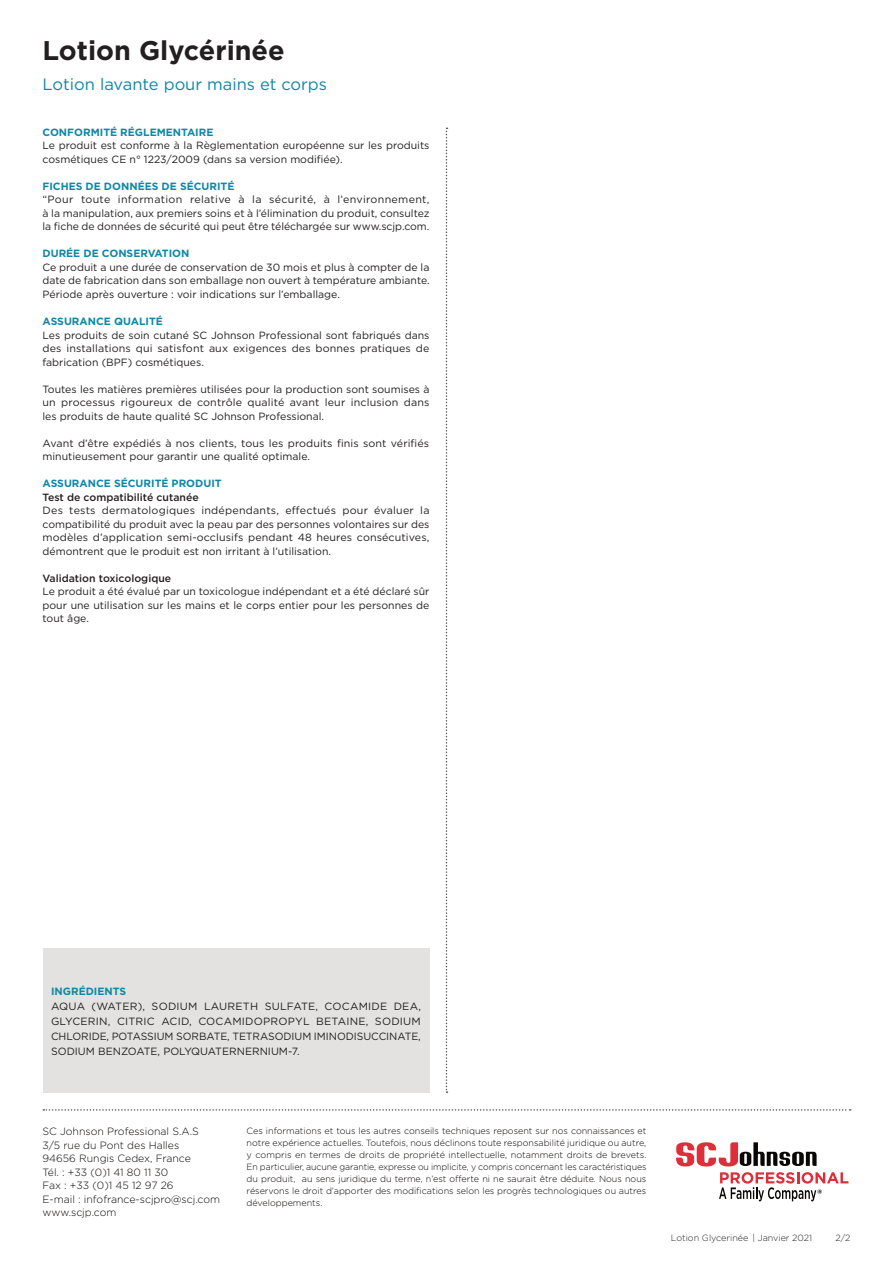
<style>
.page{position:relative;width:893px;height:1263px;background:#fff}
.page>*{position:absolute;margin:0;border:0;box-sizing:border-box;transform-origin:0 0}
.t1{font:700 27px "Gotham";color:#231f20}
._08_Copy_Prokyon_8_7{font:16.5px "Gotham";color:#0f87a7}
._08_Subline_Prokyon{font:10.5px/13.5px "Gotham";color:#231f20;text-align:justify}
.t2{font:300 10.5px/13.5px "Gotham";color:#0a0604}
._08_Subline_Prokyon-2{font:700 10.5px "Gotham";color:#0f87a7}
._08_Subline_Prokyon-3{font:500 10.5px "Gotham";color:#231f20}
.t3{font:300 9px/12px "Gotham";color:#0a0604;text-align:justify}
.t4{font:300 9px "Gotham";color:#231f20}
</style>
<div class="page">
<svg style="left:43px;top:1109px;width:808px;height:2px"></svg>
<svg style="left:676px;top:1142px;width:141px;height:24px"></svg>
<svg style="left:719px;top:1172px;width:129px;height:29px"></svg>
<svg style="left:446px;top:128px;width:1px;height:965px"></svg>
<div style="left:43px;top:948px;width:386px;height:145px;background:#e4e2e1"></div>
<p class="t1" style="left:43px;top:32px;width:244px">Lotion Glycérinée</p>
<p class="_08_Copy_Prokyon_8_7" style="left:43px;top:73px;width:286px">Lotion lavante pour mains et corps</p>
<p class="_08_Subline_Prokyon-2" style="left:43px;top:125px;width:172px">CONFORMITÉ RÉGLEMENTAIRE</p>
<p class="_08_Subline_Prokyon" style="left:43px;top:139px;width:388px">Le produit est conforme à la Règlementation européenne sur les produits cosmétiques CE n° 1223/2009 (dans sa version modifiée).</p>
<p class="_08_Subline_Prokyon-2" style="left:43px;top:179px;width:193px">FICHES DE DONNÉES DE SÉCURITÉ</p>
<p class="_08_Subline_Prokyon" style="left:43px;top:193px;width:389px">“Pour toute information relative à la sécurité, à l’environnement, à la manipulation, aux premiers soins et à l’élimination du produit, consultez la fiche de données de sécurité qui peut être téléchargée sur www.scjp.com.</p>
<p class="_08_Subline_Prokyon-2" style="left:43px;top:247px;width:148px">DURÉE DE CONSERVATION</p>
<p class="_08_Subline_Prokyon" style="left:43px;top:260px;width:389px">Ce produit a une durée de conservation de 30 mois et plus à compter de la date de fabrication dans son emballage non ouvert à température ambiante.<br>Période après ouverture : voir indications sur l’emballage.</p>
<p class="_08_Subline_Prokyon-2" style="left:43px;top:314px;width:122px">ASSURANCE QUALITÉ</p>
<p class="_08_Subline_Prokyon" style="left:43px;top:328px;width:388px">Les produits de soin cutané SC Johnson Professional sont fabriqués dans des installations qui satisfont aux exigences des bonnes pratiques de fabrication (BPF) cosmétiques.</p>
<p class="_08_Subline_Prokyon" style="left:43px;top:382px;width:389px">Toutes les matières premières utilisées pour la production sont soumises à un processus rigoureux de contrôle qualité avant leur inclusion dans les produits de haute qualité SC Johnson Professional.</p>
<p class="_08_Subline_Prokyon" style="left:43px;top:436px;width:388px">Avant d’être expédiés à nos clients, tous les produits finis sont vérifiés minutieusement pour garantir une qualité optimale.</p>
<p class="_08_Subline_Prokyon-2" style="left:43px;top:476px;width:181px">ASSURANCE SÉCURITÉ PRODUIT</p>
<p class="_08_Subline_Prokyon-3" style="left:43px;top:490px;width:158px">Test de compatibilité cutanée</p>
<p class="_08_Subline_Prokyon" style="left:43px;top:503px;width:388px">Des tests dermatologiques indépendants, effectués pour évaluer la compatibilité du produit avec la peau par des personnes volontaires sur des modèles d’application semi-occlusifs pendant 48 heures consécutives, démontrent que le produit est non irritant à l’utilisation.</p>
<p class="_08_Subline_Prokyon-3" style="left:43px;top:571px;width:130px">Validation toxicologique</p>
<p class="_08_Subline_Prokyon" style="left:43px;top:584px;width:388px">Le produit a été évalué par un toxicologue indépendant et a été déclaré sûr pour une utilisation sur les mains et le corps entier pour les personnes de tout âge.</p>
<p class="_08_Subline_Prokyon-2" style="left:51px;top:984px;width:77px">INGRÉDIENTS</p>
<p class="_08_Subline_Prokyon" style="left:51px;top:998px;width:371px;line-height:15px">AQUA (WATER), SODIUM LAURETH SULFATE, COCAMIDE DEA, GLYCERIN, CITRIC ACID, COCAMIDOPROPYL BETAINE, SODIUM CHLORIDE, POTASSIUM SORBATE, TETRASODIUM IMINODISUCCINATE, SODIUM BENZOATE, POLYQUATERNERNIUM-7.</p>
<p class="t2" style="left:43px;top:1124px;width:179px">SC Johnson Professional S.A.S<br>3/5 rue du Pont des Halles<br>94656 Rungis Cedex, France<br>Tél. : +33 (0)1 41 80 11 30<br>Fax : +33 (0)1 45 12 97 26<br>E-mail : infofrance-scjpro@scj.com www.scjp.com</p>
<p class="t3" style="left:247px;top:1125px;width:401px">Ces informations et tous les autres conseils techniques reposent sur nos connaissances et notre expérience actuelles. Toutefois, nous déclinons toute responsabilité juridique ou autre, y compris en termes de droits de propriété intellectuelle, notamment droits de brevets.<br>En particulier, aucune garantie, expresse ou implicite, y compris concernant les caractéristiques du produit, au sens juridique du terme, n’est offerte ni ne saurait être déduite. Nous nous réservons le droit d’apporter des modifications selon les progrès technologiques ou autres développements.</p>
<p class="t4" style="left:671px;top:1232px;width:79px">Lotion Glycerinée</p>
<p class="t4" style="left:752px;top:1232px;width:61px">| Janvier 2021</p>
<p class="t4" style="left:835px;top:1232px;width:16px">2/2</p>
</div>
